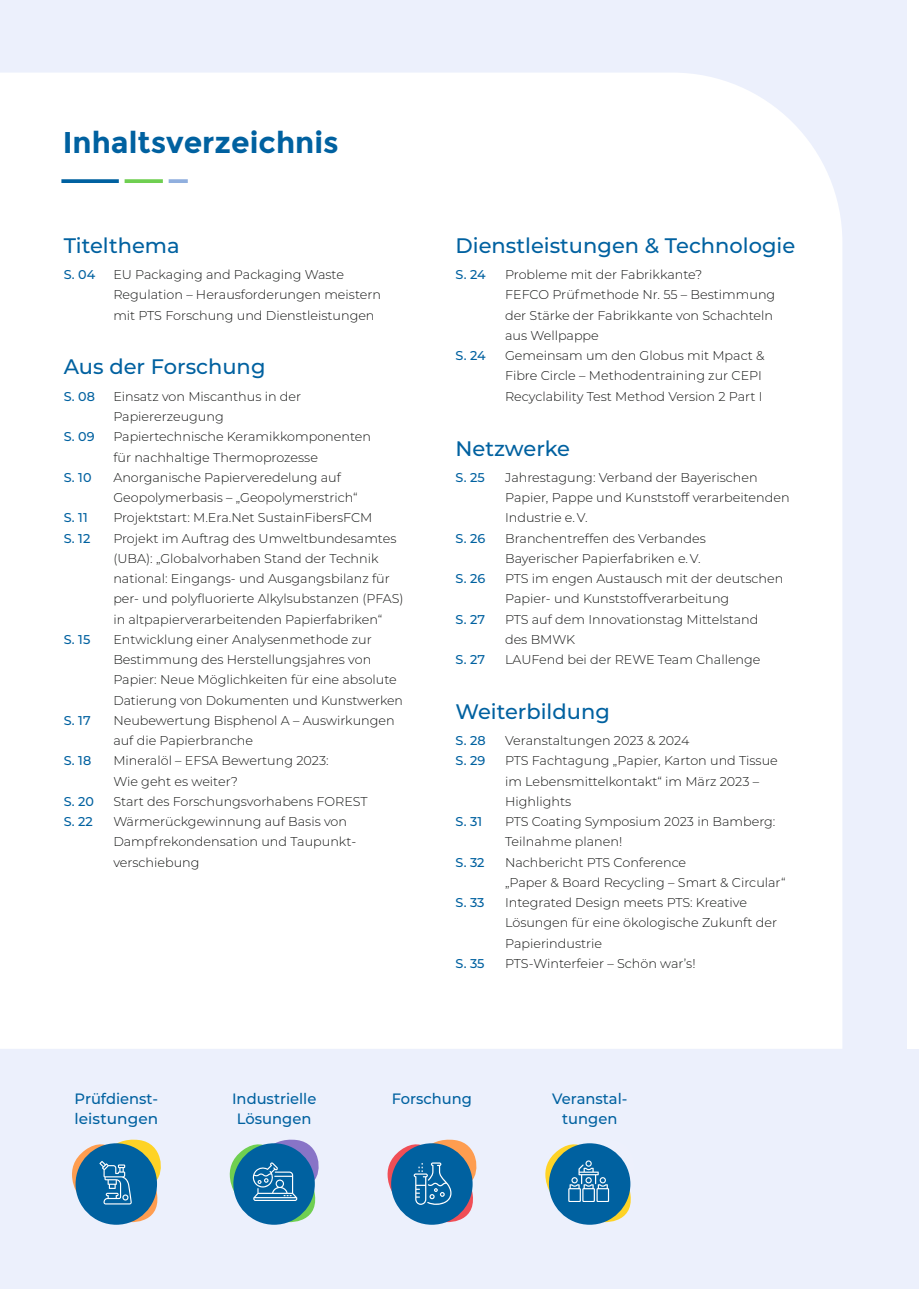
<style>
.page{position:relative;width:919px;height:1289px;background:#fff}
.page>*{position:absolute;margin:0;border:0;box-sizing:border-box;transform-origin:0 0}
.t1{font:700 30px "Montserrat";color:#0061a0}
.t2{font:500 21px "Montserrat";color:#0061a0}
.t3{font:500 15px/20.2px "Montserrat";color:#0061a0;text-align:center}
.t4{font:300 12.75px/20.2px "Montserrat";color:#131413}
.t5{font:500 12.75px "Montserrat";color:#0061a0}
</style>
<div class="page">
<div style="left:906px;top:1049px;width:12px;height:239px;background:#ecf0fc"></div>
<div style="left:0;top:0;width:906px;height:1288px;background:#ecf0fc"></div>
<div style="left:0;top:73px;width:842px;height:975px;background:#fff"></div>
<svg style="left:61px;top:179px;width:58px;height:4px"></svg>
<svg style="left:125px;top:179px;width:38px;height:4px"></svg>
<svg style="left:169px;top:179px;width:19px;height:4px"></svg>
<svg style="left:72px;top:1139px;width:89px;height:85px"></svg>
<svg style="left:229px;top:1139px;width:90px;height:85px"></svg>
<svg style="left:387px;top:1139px;width:90px;height:85px"></svg>
<svg style="left:545px;top:1143px;width:86px;height:81px"></svg>
<h1 class="t1" style="left:63px;top:124px;width:277px">Inhaltsverzeichnis</h1>
<h2 class="t2" style="left:64px;top:231px;width:117px">Titelthema</h2>
<p class="t5" style="left:64px;top:266px;width:33px">S. 04</p>
<p class="t4" style="left:113px;top:264px;width:269px">EU Packaging and Packaging Waste<br>Regulation – Herausforderungen meistern mit PTS Forschung und Dienstleistungen</p>
<h2 class="t2" style="left:64px;top:352px;width:203px">Aus der Forschung</h2>
<p class="t5" style="left:64px;top:387px;width:33px">S. 08</p>
<p class="t4" style="left:113px;top:385px;width:189px">Einsatz von Miscanthus in der<br>Papiererzeugung</p>
<p class="t5" style="left:64px;top:428px;width:32px">S. 09</p>
<p class="t4" style="left:113px;top:426px;width:259px">Papiertechnische Keramikkomponenten für nachhaltige Thermoprozesse</p>
<p class="t5" style="left:64px;top:468px;width:29px">S. 10</p>
<p class="t4" style="left:113px;top:466px;width:246px">Anorganische Papierveredelung auf<br>Geopolymerbasis – „Geopolymerstrich“</p>
<p class="t5" style="left:64px;top:509px;width:25px">S. 11</p>
<p class="t4" style="left:113px;top:507px;width:260px">Projektstart: M.Era.Net SustainFibersFCM</p>
<p class="t5" style="left:64px;top:529px;width:28px">S. 12</p>
<p class="t4" style="left:113px;top:527px;width:292px">Projekt im Auftrag des Umweltbundesamtes (UBA): „Globalvorhaben Stand der Technik national: Eingangs- und Ausgangsbilanz für per- und polyfluorierte Alkylsubstanzen (PFAS) in altpapierverarbeitenden Papierfabriken“</p>
<p class="t5" style="left:64px;top:630px;width:28px">S. 15</p>
<p class="t4" style="left:113px;top:628px;width:291px">Entwicklung einer Analysenmethode zur Bestimmung des Herstellungsjahres von Papier: Neue Möglichkeiten für eine absolute Datierung von Dokumenten und Kunstwerken</p>
<p class="t5" style="left:64px;top:711px;width:28px">S. 17</p>
<p class="t4" style="left:113px;top:709px;width:283px">Neubewertung Bisphenol A – Auswirkungen auf die Papierbranche</p>
<p class="t5" style="left:64px;top:752px;width:29px">S. 18</p>
<p class="t4" style="left:113px;top:750px;width:217px">Mineralöl – EFSA Bewertung 2023:<br>Wie geht es weiter?</p>
<p class="t5" style="left:64px;top:792px;width:32px">S. 20</p>
<p class="t4" style="left:113px;top:790px;width:256px">Start des Forschungsvorhabens FOREST</p>
<p class="t5" style="left:64px;top:812px;width:31px">S. 22</p>
<p class="t4" style="left:113px;top:811px;width:244px">Wärmerückgewinnung auf Basis von<br>Dampfrekondensation und Taupunkt&shy;verschiebung</p>
<h2 class="t2" style="left:455px;top:231px;width:341px">Dienstleistungen &amp; Technologie</h2>
<p class="t5" style="left:455px;top:266px;width:32px">S. 24</p>
<p class="t4" style="left:505px;top:264px;width:272px">Probleme mit der Fabrikkante?<br>FEFCO Prüfmethode Nr. 55 – Bestimmung der Stärke der Fabrikkante von Schachteln aus Wellpappe</p>
<p class="t5" style="left:455px;top:347px;width:32px">S. 24</p>
<p class="t4" style="left:505px;top:345px;width:261px">Gemeinsam um den Globus mit Mpact &amp;<br>Fibre Circle – Methodentraining zur CEPI<br>Recyclability Test Method Version 2 Part I</p>
<h2 class="t2" style="left:455px;top:433px;width:116px">Netzwerke</h2>
<p class="t5" style="left:455px;top:468px;width:31px">S. 25</p>
<p class="t4" style="left:505px;top:466px;width:286px">Jahrestagung: Verband der Bayerischen<br>Papier, Pappe und Kunststoff verarbeitenden<br>Industrie e. V.</p>
<p class="t5" style="left:455px;top:529px;width:31px">S. 26</p>
<p class="t4" style="left:505px;top:527px;width:202px">Branchentreffen des Verbandes<br>Bayerischer Papierfabriken e. V.</p>
<p class="t5" style="left:455px;top:569px;width:31px">S. 26</p>
<p class="t4" style="left:505px;top:568px;width:280px">PTS im engen Austausch mit der deutschen<br>Papier- und Kunststoffverarbeitung</p>
<p class="t5" style="left:455px;top:610px;width:31px">S. 27</p>
<p class="t4" style="left:505px;top:608px;width:255px">PTS auf dem Innovationstag Mittelstand des BMWK</p>
<p class="t5" style="left:455px;top:650px;width:31px">S. 27</p>
<p class="t4" style="left:505px;top:649px;width:257px">LAUFend bei der REWE Team Challenge</p>
<h2 class="t2" style="left:455px;top:696px;width:156px">Weiterbildung</h2>
<p class="t5" style="left:455px;top:731px;width:32px">S. 28</p>
<p class="t4" style="left:505px;top:730px;width:186px">Veranstaltungen 2023 &amp; 2024</p>
<p class="t5" style="left:455px;top:752px;width:31px">S. 29</p>
<p class="t4" style="left:505px;top:750px;width:274px">PTS Fachtagung „Papier, Karton und Tissue im Lebensmittelkontakt“ im März 2023 –<br>Highlights</p>
<p class="t5" style="left:455px;top:812px;width:28px">S. 31</p>
<p class="t4" style="left:505px;top:811px;width:272px">PTS Coating Symposium 2023 in Bamberg:<br>Teilnahme planen!</p>
<p class="t5" style="left:455px;top:853px;width:31px">S. 32</p>
<p class="t4" style="left:505px;top:851px;width:282px">Nachbericht PTS Conference<br>„Paper &amp; Board Recycling – Smart &amp; Circular“</p>
<p class="t5" style="left:455px;top:893px;width:31px">S. 33</p>
<p class="t4" style="left:505px;top:892px;width:273px">Integrated Design meets PTS: Kreative<br>Lösungen für eine ökologische Zukunft der<br>Papierindustrie</p>
<p class="t5" style="left:455px;top:954px;width:30px">S. 35</p>
<p class="t4" style="left:505px;top:952px;width:192px">PTS-Winterfeier – Schön war’s!</p>
<p class="t3" style="left:74px;top:1088px;width:85px;text-align:left">Prüfdienst&shy;leistungen</p>
<p class="t3" style="left:232px;top:1088px;width:86px">Industrielle<br>Lösungen</p>
<p class="t3" style="left:392px;top:1088px;width:82px">Forschung</p>
<p class="t3" style="left:552px;top:1088px;width:77px">Veranstal&shy;tungen</p>
</div>
